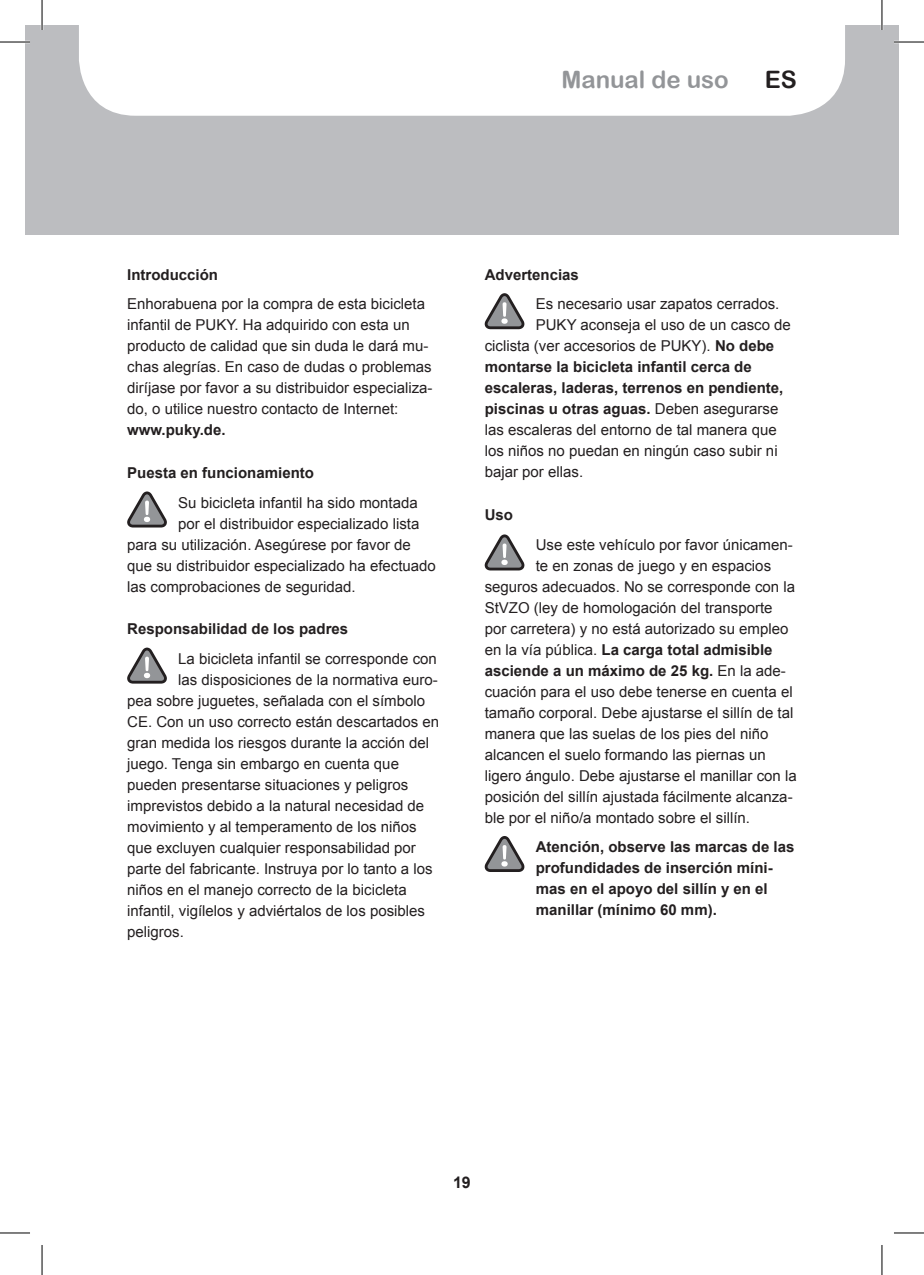
<style>
.page{position:relative;width:924px;height:1275px;background:#fff}
.page>*{position:absolute;margin:0;border:0;box-sizing:border-box;transform-origin:0 0}
.t1{font:24px "Arial Rounded MT Bold";color:#939598}
.t2{font:24px "Arial Rounded MT Bold";color:#231f20}
.t3{font:700 16px "Arial";color:#231f20}
.t4{font:15px/21px "Arial";color:#231f20}
.t5{font:700 15px/21px "Arial";color:#231f20}
.s1{font-weight:700}
.s2{font-weight:400}
</style>
<div class="page">
<div style="left:25px;top:25px;width:17px;height:210px;background:#bcbdc0"></div>
<div style="left:42px;top:25px;width:856px;height:210px;background:#bcbdc0"></div>
<div style="left:79px;top:25px;width:765px;height:91px;background:#fff"></div>
<svg style="left:127px;top:491px;width:40px;height:36px"></svg>
<svg style="left:127px;top:647px;width:40px;height:36px"></svg>
<svg style="left:484px;top:836px;width:40px;height:36px"></svg>
<svg style="left:484px;top:293px;width:40px;height:36px"></svg>
<svg style="left:484px;top:534px;width:40px;height:36px"></svg>
<hr style="left:0;top:41px;width:30px;height:2px;background:#fff">
<hr style="left:893px;top:41px;width:30px;height:2px;background:#fff">
<hr style="left:41px;top:0;width:2px;height:30px;background:#fff">
<hr style="left:880px;top:0;width:2px;height:30px;background:#fff">
<hr style="left:0;top:42px;width:30px;height:1px;background:#000">
<hr style="left:893px;top:42px;width:30px;height:1px;background:#000">
<hr style="left:0;top:1232px;width:30px;height:1px;background:#000">
<hr style="left:893px;top:1232px;width:30px;height:1px;background:#000">
<hr style="left:42px;top:0;width:1px;height:30px;background:#000">
<hr style="left:42px;top:1245px;width:1px;height:30px;background:#000">
<hr style="left:881px;top:0;width:1px;height:30px;background:#000">
<hr style="left:881px;top:1245px;width:1px;height:30px;background:#000">
<h1 class="t1" style="left:561px;top:65px;width:168px">Manual de uso</h1>
<h1 class="t2" style="left:764px;top:65px;width:34px">ES</h1>
<p class="t5" style="left:127px;top:264px;width:92px">Introducción</p>
<p class="t4" style="left:127px;top:294px;width:307px">Enhorabuena por la compra de esta bicicleta infantil de PUKY. Ha adquirido con esta un producto de calidad que sin duda le dará mu&shy;chas alegrías. En caso de dudas o problemas diríjase por favor a su distribuidor especializa&shy;do, o utilice nuestro contacto de Internet:</p>
<p class="t5" style="left:127px;top:420px;width:100px">www.puky.de.</p>
<p class="t5" style="left:127px;top:463px;width:188px">Puesta en funcionamiento</p>
<p class="t4" style="left:178px;top:492px;width:241px">Su bicicleta infantil ha sido montada</p>
<p class="t4" style="left:178px;top:513px;width:242px">por el distribuidor especializado lista</p>
<p class="t4" style="left:127px;top:534px;width:285px">para su utilización. Asegúrese por favor de</p>
<p class="t4" style="left:127px;top:555px;width:310px">que su distribuidor especializado ha efectuado</p>
<p class="t4" style="left:127px;top:576px;width:230px">las comprobaciones de seguridad.</p>
<p class="t5" style="left:127px;top:619px;width:222px">Responsabilidad de los padres</p>
<p class="t4" style="left:178px;top:648px;width:260px">La bicicleta infantil se corresponde con</p>
<p class="t4" style="left:178px;top:669px;width:261px">las disposiciones de la normativa euro-</p>
<p class="t4" style="left:127px;top:690px;width:299px">pea sobre juguetes, señalada con el símbolo</p>
<p class="t4" style="left:127px;top:711px;width:313px">CE. Con un uso correcto están descartados en</p>
<p class="t4" style="left:127px;top:732px;width:303px">gran medida los riesgos durante la acción del</p>
<p class="t4" style="left:127px;top:753px;width:273px">juego. Tenga sin embargo en cuenta que</p>
<p class="t4" style="left:127px;top:774px;width:282px">pueden presentarse situaciones y peligros</p>
<p class="t4" style="left:127px;top:795px;width:298px">imprevistos debido a la natural necesidad de</p>
<p class="t4" style="left:127px;top:816px;width:291px">movimiento y al temperamento de los niños</p>
<p class="t4" style="left:127px;top:837px;width:290px">que excluyen cualquier responsabilidad por</p>
<p class="t4" style="left:127px;top:858px;width:307px">parte del fabricante. Instruya por lo tanto a los</p>
<p class="t4" style="left:127px;top:879px;width:281px">niños en el manejo correcto de la bicicleta</p>
<p class="t4" style="left:127px;top:900px;width:299px">infantil, vigílelos y adviértalos de los posibles</p>
<p class="t4" style="left:127px;top:921px;width:58px">peligros.</p>
<p class="t5" style="left:484px;top:264px;width:96px">Advertencias</p>
<p class="t4" style="left:535px;top:294px;width:245px">Es necesario usar zapatos cerrados.</p>
<p class="t4" style="left:535px;top:315px;width:256px">PUKY aconseja el uso de un casco de</p>
<p class="t4" style="left:484px;top:336px;width:291px">ciclista (ver accesorios de PUKY). <span class="s1">No debe</span></p>
<p class="t5" style="left:484px;top:357px;width:268px">montarse la bicicleta infantil cerca de</p>
<p class="t5" style="left:484px;top:378px;width:300px">escaleras, laderas, terrenos en pendiente,</p>
<p class="t5" style="left:484px;top:399px;width:295px">piscinas u otras aguas. <span class="s2">Deben asegurarse</span></p>
<p class="t4" style="left:484px;top:420px;width:293px">las escaleras del entorno de tal manera que</p>
<p class="t4" style="left:484px;top:441px;width:294px">los niños no puedan en ningún caso subir ni</p>
<p class="t4" style="left:484px;top:462px;width:100px">bajar por ellas.</p>
<p class="t5" style="left:484px;top:505px;width:30px">Uso</p>
<p class="t4" style="left:535px;top:534px;width:258px">Use este vehículo por favor únicamen-</p>
<p class="t4" style="left:535px;top:555px;width:237px">te en zonas de juego y en espacios</p>
<p class="t4" style="left:484px;top:576px;width:312px">seguros adecuados. No se corresponde con la</p>
<p class="t4" style="left:484px;top:597px;width:289px">StVZO (ley de homologación del transporte</p>
<p class="t4" style="left:484px;top:618px;width:305px">por carretera) y no está autorizado su empleo</p>
<p class="t5" style="left:484px;top:639px;width:289px"><span class="s2">en la vía pública.</span> La carga total admisible</p>
<p class="t5" style="left:484px;top:660px;width:302px">asciende a un máximo de 25 kg. <span class="s2">En la ade-</span></p>
<p class="t4" style="left:484px;top:681px;width:309px">cuación para el uso debe tenerse en cuenta el</p>
<p class="t4" style="left:484px;top:702px;width:310px">tamaño corporal. Debe ajustarse el sillín de tal</p>
<p class="t4" style="left:484px;top:723px;width:285px">manera que las suelas de los pies del niño</p>
<p class="t4" style="left:484px;top:744px;width:282px">alcancen el suelo formando las piernas un</p>
<p class="t4" style="left:484px;top:765px;width:313px">ligero ángulo. Debe ajustarse el manillar con la</p>
<p class="t4" style="left:484px;top:786px;width:309px">posición del sillín ajustada fácilmente alcanza-</p>
<p class="t4" style="left:484px;top:807px;width:267px">ble por el niño/a montado sobre el sillín.</p>
<p class="t5" style="left:535px;top:837px;width:260px">Atención, observe las marcas de las profundidades de inserción míni&shy;mas en el apoyo del sillín y en el manillar (mínimo 60 mm).</p>
<p class="t3" style="left:453px;top:1171px;width:19px">19</p>
</div>
